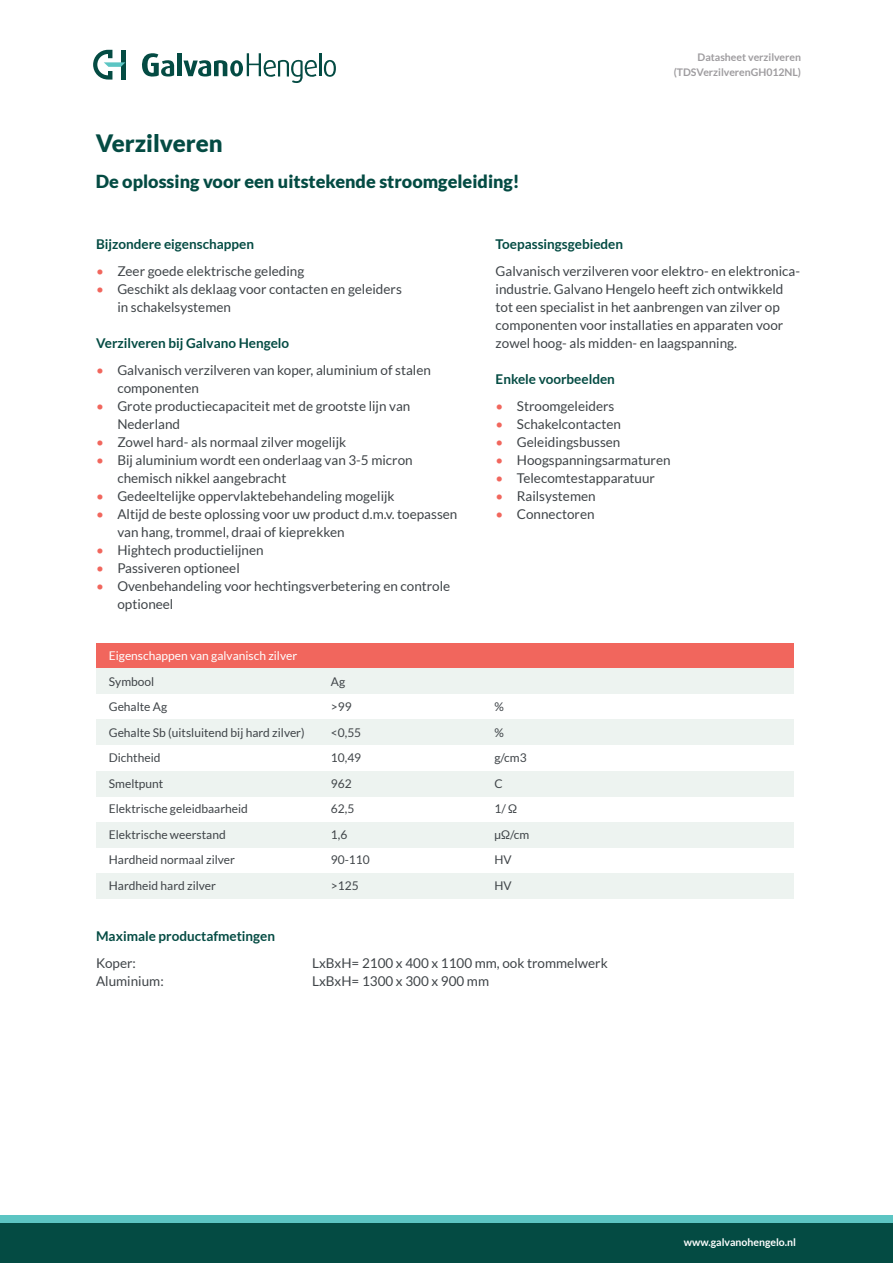
<style>
.page{position:relative;width:893px;height:1263px;background:#fff}
.page>*{position:absolute;margin:0;border:0;box-sizing:border-box;transform-origin:0 0}
.t1{font:900 24px "Lato";color:#044b43}
.t2{font:900 18px "Lato";color:#044b43}
.t3{font:13.5px/18px "Lato";color:#3f4448}
.t4{font:700 13.5px "Lato";color:#044b43}
.t5{font:12px "Lato";color:#3f4448}
.t6{font:12px "Lato";color:#fff}
.t7{font:700 10.5px/15px "Lato";color:#9e9c9f;text-align:right}
.t8{font:700 10.5px "Lato";color:#fff}
.s1{color:#f1665d}
</style>
<div class="page">
<div style="left:96px;top:873px;width:697px;height:25px;background:#edf3f0"></div>
<div style="left:96px;top:822px;width:697px;height:25px;background:#edf3f0"></div>
<div style="left:0;top:1222px;width:893px;height:41px;background:#044b43"></div>
<div style="left:177px;top:53px;width:5px;height:23px;background:#044b43"></div>
<svg style="left:142px;top:53px;width:32px;height:24px"></svg>
<hr style="left:319px;top:53px;width:2px;height:23px;background:#044b43">
<svg style="left:183px;top:53px;width:134px;height:30px"></svg>
<svg style="left:324px;top:60px;width:12px;height:17px"></svg>
<svg style="left:93px;top:50px;width:32px;height:30px"></svg>
<div style="left:0;top:1215px;width:893px;height:8px;background:#5cc5c3"></div>
<div style="left:96px;top:643px;width:697px;height:26px;background:#f1665d"></div>
<div style="left:96px;top:669px;width:697px;height:25px;background:#edf3f0"></div>
<div style="left:96px;top:720px;width:697px;height:25px;background:#edf3f0"></div>
<div style="left:96px;top:771px;width:697px;height:25px;background:#edf3f0"></div>
<h1 class="t1" style="left:96px;top:129px;width:128px">Verzilveren</h1>
<h2 class="t2" style="left:96px;top:171px;width:426px">De oplossing voor een uitstekende stroomgeleiding!</h2>
<p class="t7" style="left:674px;top:50px;width:129px">Datasheet verzilveren (TDSVerzilverenGH012NL)</p>
<p class="t4" style="left:96px;top:236px;width:159px">Bijzondere eigenschappen</p>
<p class="t3" style="left:96px;top:262px;width:210px"><span class="s1">•</span> Zeer goede elektrische geleding</p>
<p class="t3" style="left:117px;top:280px;width:286px;text-indent:-21px"><span class="s1">•</span> Geschikt als deklaag voor contacten en geleiders in schakelsystemen</p>
<p class="t4" style="left:96px;top:336px;width:195px">Verzilveren bij Galvano Hengelo</p>
<p class="t3" style="left:117px;top:361px;width:315px;text-indent:-21px"><span class="s1">•</span> Galvanisch verzilveren van koper, aluminium of stalen componenten</p>
<p class="t3" style="left:117px;top:397px;width:295px;text-indent:-21px"><span class="s1">•</span> Grote productiecapaciteit met de grootste lijn van<br>Nederland</p>
<p class="t3" style="left:96px;top:433px;width:252px"><span class="s1">•</span> Zowel hard- als normaal zilver mogelijk</p>
<p class="t3" style="left:117px;top:451px;width:297px;text-indent:-21px"><span class="s1">•</span> Bij aluminium wordt een onderlaag van 3-5 micron chemisch nikkel aangebracht</p>
<p class="t3" style="left:96px;top:487px;width:300px"><span class="s1">•</span> Gedeeltelijke oppervlaktebehandeling mogelijk</p>
<p class="t3" style="left:117px;top:505px;width:342px;text-indent:-21px"><span class="s1">•</span> Altijd de beste oplossing voor uw product d.m.v. toepassen van hang, trommel, draai of kieprekken</p>
<p class="t3" style="left:96px;top:541px;width:169px"><span class="s1">•</span> Hightech productielijnen</p>
<p class="t3" style="left:96px;top:559px;width:145px"><span class="s1">•</span> Passiveren optioneel</p>
<p class="t3" style="left:117px;top:577px;width:334px;text-indent:-21px"><span class="s1">•</span> Ovenbehandeling voor hechtingsverbetering en controle optioneel</p>
<p class="t4" style="left:496px;top:236px;width:129px">Toepassingsgebieden</p>
<p class="t3" style="left:496px;top:262px;width:306px">Galvanisch verzilveren voor elektro- en elektronica&shy;industrie. Galvano Hengelo heeft zich ontwikkeld tot een specialist in het aanbrengen van zilver op componenten voor installaties en apparaten voor zowel hoog- als midden- en laagspanning.</p>
<p class="t4" style="left:496px;top:371px;width:121px">Enkele voorbeelden</p>
<p class="t3" style="left:496px;top:397px;width:120px"><span class="s1">•</span> Stroomgeleiders</p>
<p class="t3" style="left:496px;top:415px;width:127px"><span class="s1">•</span> Schakelcontacten</p>
<p class="t3" style="left:496px;top:433px;width:126px"><span class="s1">•</span> Geleidingsbussen</p>
<p class="t3" style="left:496px;top:451px;width:177px"><span class="s1">•</span> Hoogspanningsarmaturen</p>
<p class="t3" style="left:496px;top:469px;width:161px"><span class="s1">•</span> Telecomtestapparatuur</p>
<p class="t3" style="left:496px;top:487px;width:102px"><span class="s1">•</span> Railsystemen</p>
<p class="t3" style="left:496px;top:505px;width:100px"><span class="s1">•</span> Connectoren</p>
<p class="t6" style="left:109px;top:649px;width:190px">Eigenschappen van galvanisch zilver</p>
<p class="t5" style="left:109px;top:674px;width:47px">Symbool</p>
<p class="t5" style="left:331px;top:674px;width:16px">Ag</p>
<p class="t5" style="left:109px;top:700px;width:60px">Gehalte Ag</p>
<p class="t5" style="left:331px;top:700px;width:22px">&gt;99</p>
<p class="t5" style="left:494px;top:700px;width:11px">%</p>
<p class="t5" style="left:109px;top:725px;width:197px">Gehalte Sb (uitsluitend bij hard zilver)</p>
<p class="t5" style="left:331px;top:725px;width:32px">&lt;0,55</p>
<p class="t5" style="left:494px;top:725px;width:11px">%</p>
<p class="t5" style="left:109px;top:751px;width:53px">Dichtheid</p>
<p class="t5" style="left:331px;top:751px;width:32px">10,49</p>
<p class="t5" style="left:494px;top:751px;width:34px">g/cm3</p>
<p class="t5" style="left:109px;top:776px;width:56px">Smeltpunt</p>
<p class="t5" style="left:331px;top:776px;width:22px">962</p>
<p class="t5" style="left:494px;top:776px;width:10px">C</p>
<p class="t5" style="left:109px;top:802px;width:141px">Elektrische geleidbaarheid</p>
<p class="t5" style="left:331px;top:802px;width:25px">62,5</p>
<p class="t5" style="left:494px;top:802px;width:24px">1/ Ω</p>
<p class="t5" style="left:109px;top:827px;width:118px">Elektrische weerstand</p>
<p class="t5" style="left:331px;top:827px;width:18px">1,6</p>
<p class="t5" style="left:494px;top:827px;width:36px">μΩ/cm</p>
<p class="t5" style="left:109px;top:853px;width:128px">Hardheid normaal zilver</p>
<p class="t5" style="left:331px;top:853px;width:40px">90-110</p>
<p class="t5" style="left:494px;top:853px;width:19px">HV</p>
<p class="t5" style="left:109px;top:878px;width:109px">Hardheid hard zilver</p>
<p class="t5" style="left:331px;top:878px;width:29px">&gt;125</p>
<p class="t5" style="left:494px;top:878px;width:19px">HV</p>
<p class="t4" style="left:96px;top:928px;width:181px">Maximale productafmetingen</p>
<p class="t3" style="left:96px;top:953px;width:41px">Koper:</p>
<p class="t3" style="left:312px;top:953px;width:297px">LxBxH= 2100 x 400 x 1100 mm, ook trommelwerk</p>
<p class="t3" style="left:96px;top:971px;width:69px">Aluminium:</p>
<p class="t3" style="left:312px;top:971px;width:179px">LxBxH= 1300 x 300 x 900 mm</p>
<p class="t8" style="left:684px;top:1236px;width:114px">www.galvanohengelo.nl</p>
</div>
